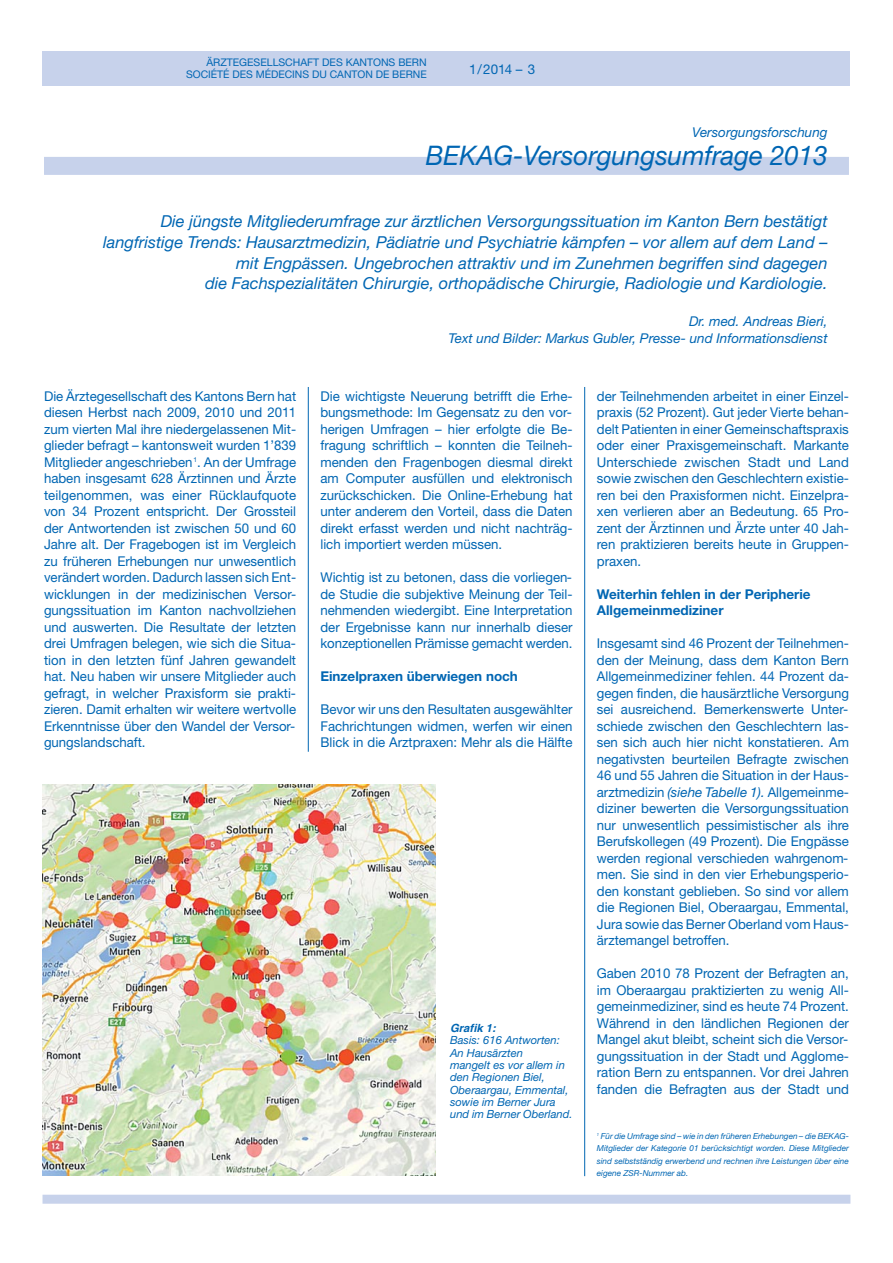
<style>
.page{position:relative;width:893px;height:1263px;background:#fff}
.page>*{position:absolute;margin:0;border:0;box-sizing:border-box;transform-origin:0 0}
.t1{font:italic 27px "Helvetica Neue LT";color:#0066b3;scale:.96 1}
.t2{font:italic 16.5px/20.7px "Helvetica Neue LT";color:#0066b3;text-align:right}
.t3{font:13.5px/16.5px "Helvetica Neue LT";color:#0066b3;text-align:justify}
.t4{font:italic 13.5px/16.5px "Helvetica Neue LT";color:#0066b3;text-align:right}
.t5{font:700 13.5px/16.5px "Helvetica Neue LT";color:#0066b3}
.t6{font:italic 11.25px/12.3px "Helvetica Neue LT";color:#0066b3}
.t7{font:italic 700 11.25px "Helvetica LT";letter-spacing:.005em;color:#0066b3}
.t8{font:10.5px/12px "Helvetica Neue LT";color:#0066b3;text-align:right}
.t9{font:italic 8.25px/12.3px "Helvetica Neue LT";color:#0066b3;text-align:justify}
.s1{font-style:italic}
</style>
<div class="page">
<div style="left:43px;top:1195px;width:807px;height:9px;background:#c7d2eb"></div>
<div style="left:43px;top:51px;width:807px;height:34px;background:#c7d2eb"></div>
<hr style="left:308px;top:387px;width:1px;height:365px;background:#0066b3">
<hr style="left:584px;top:387px;width:1px;height:789px;background:#0066b3">
<div style="left:44px;top:157px;width:805px;height:18px;background:#c7d2eb"></div>
<img style="left:43px;top:784px;width:393px;height:392px">
<p class="t8" style="left:186px;top:58px;width:242px">ÄRZTEGESELLSCHAFT DES KANTONS BERN<br>SOCIÉTÉ DES MÉDECINS DU CANTON DE BERNE</p>
<p class="t3" style="left:469px;top:62px;width:68px">1/2014 – 3</p>
<p class="t4" style="left:692px;top:125px;width:137px">Versorgungsforschung</p>
<h1 class="t1" style="left:426px;top:146px;width:420px">BEKAG-Versorgungsumfrage 2013</h1>
<p class="t2" style="left:103px;top:213px;width:726px">Die jüngste Mitgliederumfrage zur ärztlichen Versorgungssituation im Kanton Bern bestätigt langfristige Trends: Hausarztmedizin, Pädiatrie und Psychiatrie kämpfen – vor allem auf dem Land – mit Engpässen. Ungebrochen attraktiv und im Zunehmen begriffen sind dagegen<br>die Fachspezialitäten Chirurgie, orthopädische Chirurgie, Radiologie und Kardiologie.</p>
<p class="t4" style="left:448px;top:315px;width:381px">Dr. med. Andreas Bieri,<br>Text und Bilder: Markus Gubler, Presse- und Informationsdienst</p>
<p class="t3" style="left:44px;top:389px;width:254px">Die Ärztegesellschaft des Kantons Bern hat diesen Herbst nach 2009, 2010 und 2011 zum vierten Mal ihre niedergelassenen Mit&shy;glieder befragt – kantonsweit wurden 1’839<br>Mitglieder angeschrieben<sup>1</sup>. An der Umfrage haben insgesamt 628 Ärztinnen und Ärzte teilgenommen, was einer Rücklaufquote von 34 Prozent entspricht. Der Grossteil der Antwortenden ist zwischen 50 und 60<br>Jahre alt. Der Fragebogen ist im Vergleich zu früheren Erhebungen nur unwesentlich verändert worden. Dadurch lassen sich Ent&shy;wicklungen in der medizinischen Versor&shy;gungssituation im Kanton nachvollziehen und auswerten. Die Resultate der letzten drei Umfragen belegen, wie sich die Situa&shy;tion in den letzten fünf Jahren gewandelt hat. Neu haben wir unsere Mitglieder auch gefragt, in welcher Praxisform sie prakti&shy;zieren. Damit erhalten wir weitere wertvolle Erkenntnisse über den Wandel der Versor&shy;gungslandschaft.</p>
<p class="t3" style="left:320px;top:389px;width:254px">Die wichtigste Neuerung betrifft die Erhe&shy;bungsmethode: Im Gegensatz zu den vor&shy;herigen Umfragen – hier erfolgte die Be&shy;fragung schriftlich – konnten die Teilneh&shy;menden den Fragenbogen diesmal direkt am Computer ausfüllen und elektronisch zurückschicken. Die Online-Erhebung hat unter anderem den Vorteil, dass die Daten direkt erfasst werden und nicht nachträg&shy;lich importiert werden müssen.</p>
<p class="t3" style="left:320px;top:570px;width:254px">Wichtig ist zu betonen, dass die vorliegen&shy;de Studie die subjektive Meinung der Teil&shy;nehmenden wiedergibt. Eine Interpretation der Ergebnisse kann nur innerhalb dieser konzeptionellen Prämisse gemacht werden.</p>
<p class="t5" style="left:320px;top:669px;width:199px">Einzelpraxen überwiegen noch</p>
<p class="t3" style="left:320px;top:702px;width:254px">Bevor wir uns den Resultaten ausgewählter Fachrichtungen widmen, werfen wir einen Blick in die Arztpraxen: Mehr als die Hälfte</p>
<p class="t7" style="left:450px;top:1024px;width:47px">Grafik 1:</p>
<p class="t6" style="left:450px;top:1035px;width:124px">Basis: 616 Antworten:<br>An Hausärzten<br>mangelt es vor allem in den Regionen Biel,<br>Oberaargau, Emmental, sowie im Berner Jura und im Berner Oberland.</p>
<p class="t3" style="left:597px;top:389px;width:254px">der Teilnehmenden arbeitet in einer Einzel&shy;praxis (52 Prozent). Gut jeder Vierte behan&shy;delt Patienten in einer Gemeinschaftspraxis oder einer Praxisgemeinschaft. Markante Unterschiede zwischen Stadt und Land sowie zwischen den Geschlechtern existie&shy;ren bei den Praxisformen nicht. Einzelpra&shy;xen verlieren aber an Bedeutung. 65 Pro&shy;zent der Ärztinnen und Ärzte unter 40 Jah&shy;ren praktizieren bereits heute in Gruppen&shy;praxen.</p>
<p class="t5" style="left:597px;top:587px;width:215px">Weiterhin fehlen in der Peripherie<br>Allgemeinmediziner</p>
<p class="t3" style="left:597px;top:636px;width:254px">Insgesamt sind 46 Prozent der Teilnehmen&shy;den der Meinung, dass dem Kanton Bern Allgemeinmediziner fehlen. 44 Prozent da&shy;gegen finden, die hausärztliche Versorgung sei ausreichend. Bemerkenswerte Unter&shy;schiede zwischen den Geschlechtern las&shy;sen sich auch hier nicht konstatieren. Am negativsten beurteilen Befragte zwischen 46 und 55 Jahren die Situation in der Haus&shy;arztmedizin <span class="s1">(siehe Tabelle 1).</span> Allgemeinme&shy;diziner bewerten die Versorgungssituation nur unwesentlich pessimistischer als ihre Berufskollegen (49 Prozent). Die Engpässe werden regional verschieden wahrgenom&shy;men. Sie sind in den vier Erhebungsperio&shy;den konstant geblieben. So sind vor allem die Regionen Biel, Oberaargau, Emmental, Jura sowie das Berner Oberland vom Haus&shy;ärztemangel betroffen.</p>
<p class="t3" style="left:597px;top:966px;width:254px">Gaben 2010 78 Prozent der Befragten an, im Oberaargau praktizierten zu wenig All&shy;gemeinmediziner, sind es heute 74 Prozent.<br>Während in den ländlichen Regionen der Mangel akut bleibt, scheint sich die Versor&shy;gungssituation in der Stadt und Agglome&shy;ration Bern zu entspannen. Vor drei Jahren fanden die Befragten aus der Stadt und</p>
<p class="t9" style="left:597px;top:1131px;width:254px"><sup>1</sup> Für die Umfrage sind – wie in den früheren Erhebungen – die BEKAG-Mitglieder der Kategorie 01 berücksichtigt worden. Diese Mitglieder sind selbstständig erwerbend und rechnen ihre Leistungen über eine eigene ZSR-Nummer ab.</p>
</div>
